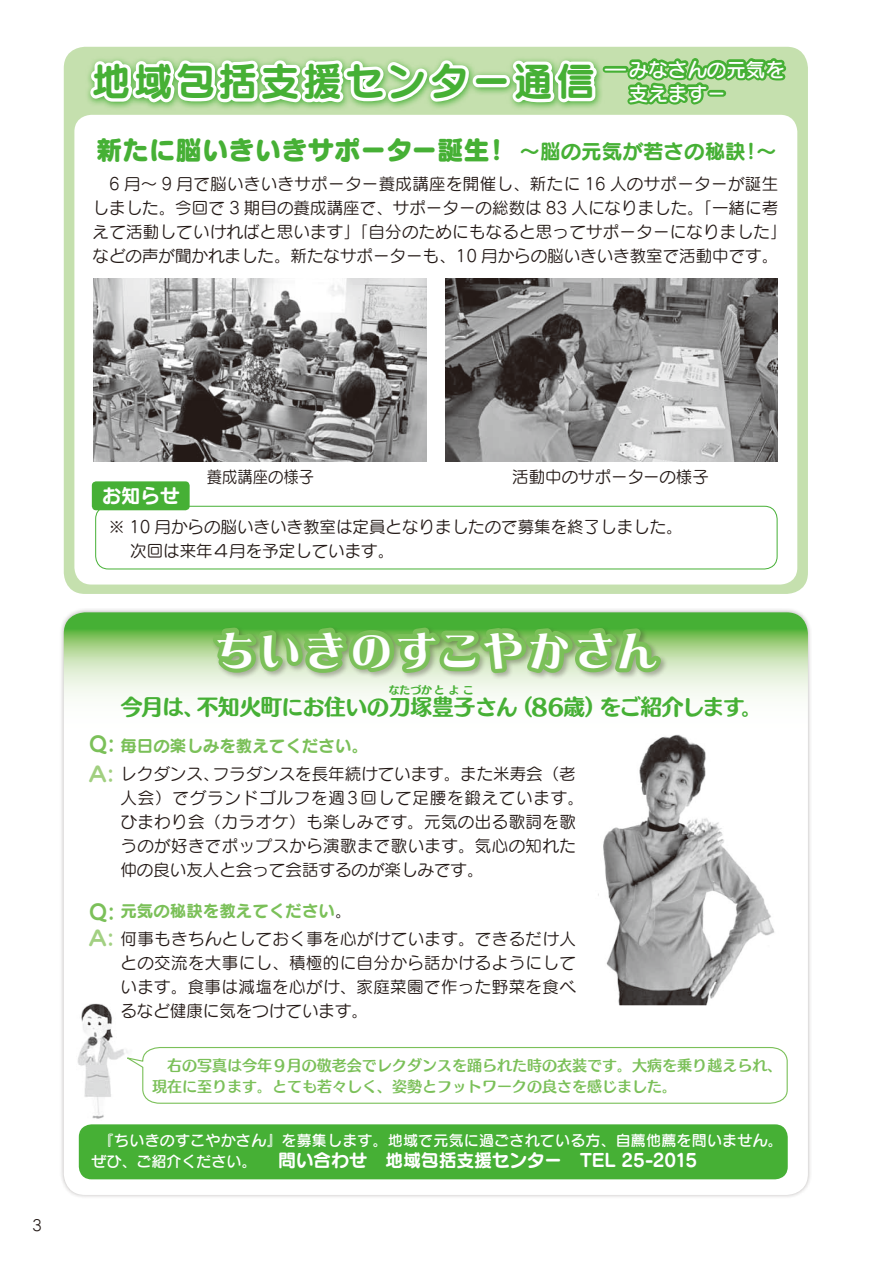
<style>
.page{position:relative;width:893px;height:1263px;background:#fff}
.page>*{position:absolute;margin:0;border:0;box-sizing:border-box;transform-origin:0 0}
.t1{font:39.3px "Seurat Pro B";letter-spacing:.075em;color:#46b035}
.t2{font:39px "DF Lei Ga So Std W9";letter-spacing:.15em;color:#fff}
.t3{font:26.4px "Seurat Pro EB";color:#46b035}
.t4{font:21.75px "Humming Std E";letter-spacing:-.02em;color:#46b035}
.t5{font:21.75px "Humming Std E";letter-spacing:-.05em;color:#46b035}
.t6{font:21px "Seurat Pro B";color:#7bc059}
.t7{font:21px "Seurat Pro B";color:#a1cf80}
.t8{font:21px "Seurat Pro B";color:#a2d082}
.t9{font:20.55px "Seurat Pro B";color:#46b035}
.t10{font:19.5px/24px "Seurat Pro DB";color:#fff}
.t11{font:19.5px "Seurat Pro B";color:#fff}
.t12{font:18px "Seurat Pro B";letter-spacing:-.01em;color:#fff}
.t13{font:16.5px/24px "Seurat Pro M";letter-spacing:.005em;color:#231916}
.t14{font:16.5px/24px "Seurat Pro M";letter-spacing:.025em;color:#231916}
.t15{font:16.5px "Seurat Pro B";color:#7bc059}
.t16{font:16.5px "Seurat Pro M";letter-spacing:.005em;color:#231916;scale:.93 1}
.t17{font:15px/21px "Humming Std B";color:#7bc059}
.t18{font:15px "Seurat Pro DB";letter-spacing:.015em;color:#fff}
.t19{font:15px "Seurat Pro M";color:#231916}
.t20{font:10.8px "Humming Std E";letter-spacing:.085em;color:#46b035}
.s1{font-family:"Seurat Pro B";font-size:20.55px}
.s2{font-family:"Seurat Pro M";color:#231916}
</style>
<div class="page">
<div style="left:59px;top:608px;width:753px;height:592px;background:#231916;opacity:.3"></div>
<svg style="left:64px;top:612px;width:744px;height:583px"></svg>
<div style="left:64px;top:47px;width:744px;height:547px;background:#c5e0ae;border-radius:21px"></div>
<div style="left:74px;top:115px;width:723px;height:469px;background:#fff;border-radius:17px"></div>
<div style="left:603px;top:66px;width:26px;height:7px;border:5px solid #46b035"></div>
<svg style="left:625px;top:46px;width:164px;height:59px"></svg>
<div style="left:707px;top:90px;width:19px;height:7px;border:5px solid #46b035"></div>
<svg style="left:86px;top:46px;width:514px;height:63px"></svg>
<img style="left:76px;top:1003px;width:60px;height:117px">
<img style="left:584px;top:728px;width:198px;height:277px">
<svg style="left:121px;top:1046px;width:667px;height:58px"></svg>
<svg style="left:199px;top:621px;width:469px;height:59px;background:#89c46f"></svg>
<div style="left:79px;top:1124px;width:709px;height:55px;background:#46b035;border-radius:13px"></div>
<img style="left:93px;top:279px;width:333px;height:182px">
<img style="left:445px;top:279px;width:333px;height:182px">
<div style="left:95px;top:506px;width:682px;height:63px;border:1px solid #46b035;border-radius:13px"></div>
<div style="left:92px;top:481px;width:98px;height:29px;background:#46b035;border-radius:4px"></div>
<h1 class="t1" style="left:92px;top:54px;width:505px">地域包括支援センター通信</h1>
<p class="t10" style="left:606px;top:57px;width:181px">― みなさんの元気を　支えます－</p>
<h3 class="t3" style="left:96px;top:132px;width:395px">新たに脳いきいきサポーター誕生</h3>
<h3 class="t3" style="left:483px;top:132px;width:58px">！<span class="s1">～</span></h3>
<p class="t9" style="left:540px;top:137px;width:207px">脳の元気が若さの秘訣</p>
<p class="t9" style="left:741px;top:137px;width:22px">!</p>
<p class="t9" style="left:756px;top:137px;width:22px">~</p>
<p class="t13" style="left:93px;top:171px;width:695px">　6 月～ 9 月で脳いきいきサポーター養成講座を開催し、新たに 16 人のサポーターが誕生しました。今回で 3 期目の養成講座で、サポーターの総数は 83 人になりました。「一緒に考えて活動していければと思います」「自分のためにもなると思ってサポーターになりました「などの声が聞かれました。新たなサポーターも、10 月からの脳いきいき教室で活動中です。</p>
<p class="t19" style="left:32px;top:1216px;width:11px">3</p>
<p class="t13" style="left:512px;top:464px;width:198px">活動中のサポーターの様子</p>
<p class="t16" style="left:207px;top:466px;width:117px">養成講座の様子</p>
<p class="t13" style="left:108px;top:514px;width:576px">※ 10 月からの脳いきいき教室は定員となりましたので募集を終了しました。　次回は来年４月を予定しています。</p>
<p class="t11" style="left:102px;top:482px;width:79px">お知らせ</p>
<h2 class="t2" style="left:216px;top:629px;width:442px">ちいきのすこやかさん</h2>
<p class="t6" style="left:89px;top:729px;width:28px">Q:</p>
<p class="t7" style="left:89px;top:759px;width:27px">A:</p>
<p class="t6" style="left:89px;top:897px;width:28px">Q:</p>
<p class="t8" style="left:89px;top:924px;width:27px">A:</p>
<p class="t20" style="left:389px;top:682px;width:87px">なたづかとよこ</p>
<h3 class="t4" style="left:197px;top:690px;width:322px">不知火町にお住いの刀塚豊子さん</h3>
<h3 class="t4" style="left:121px;top:690px;width:86px">今月は、</h3>
<h3 class="t4" style="left:511px;top:690px;width:97px">（86歳）</h3>
<p class="t15" style="left:120px;top:734px;width:249px">毎日の楽しみを教えてください。</p>
<p class="t13" style="left:213px;top:761px;width:365px">フラダンスを長年続けています。また米寿会（老</p>
<p class="t14" style="left:120px;top:761px;width:465px">レクダンス、<br>人会）でグランドゴルフを週3回して足腰を鍛えています。ひまわり会（カラオケ）も楽しみです。元気の出る歌詞を歌うのが好きでポップスから演歌まで歌います。気心の知れた仲の良い友人と会って会話するのが楽しみです。</p>
<p class="t15" style="left:120px;top:899px;width:233px">元気の秘訣を教えてください<span class="s2">。</span></p>
<p class="t13" style="left:120px;top:926px;width:457px;text-align:justify">何事もきちんとしておく事を心がけています。できるだけ人との交流を大事にし、積極的に自分から話かけるようにしています。食事は減塩を心がけ、家庭菜園で作った野菜を食べるなど健康に気をつけています。</p>
<h3 class="t5" style="left:599px;top:690px;width:147px">をご紹介します</h3>
<h3 class="t4" style="left:741px;top:690px;width:23px">。</h3>
<p class="t17" style="left:152px;top:1055px;width:632px">　右の写真は今年9 月の敬老会でレクダンスを踊られた時の衣装です。大病を乗り越えられ、現在に至ります。とても若々しく、姿勢とフットワークの良さを感じました。</p>
<p class="t18" style="left:92px;top:1130px;width:693px">　『ちいきのすこやかさん』を募集します。地域で元気に過ごされている方、自薦他薦を問いません。</p>
<p class="t12" style="left:278px;top:1147px;width:421px">問い合わせ　地域包括支援センター　TEL 25-2015</p>
<p class="t18" style="left:92px;top:1151px;width:166px">ぜひ、ご紹介ください。</p>
</div>
